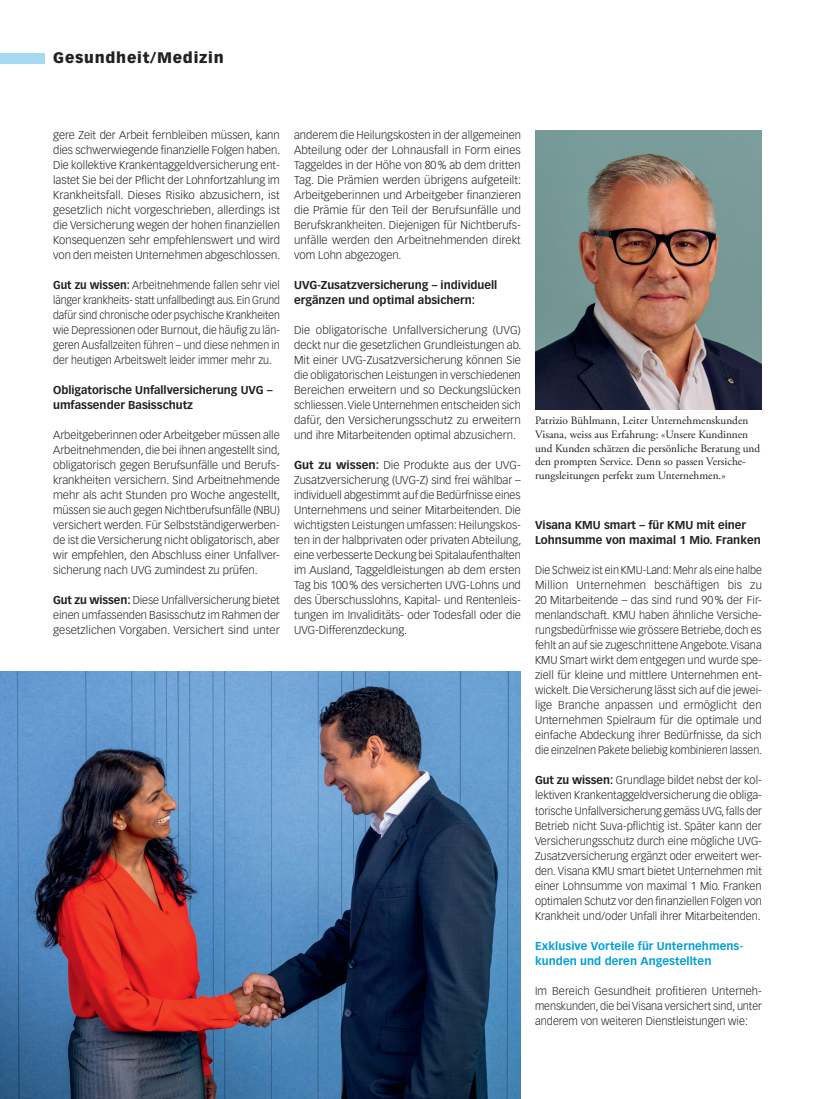
<style>
.page{position:relative;width:815px;height:1099px;background:#fff}
.page>*{position:absolute;margin:0;border:0;box-sizing:border-box;transform-origin:0 0}
.t1{font:900 15px "Vectora LT Std";letter-spacing:.05em;color:#231f20}
.Lauftext{font:300 11.25px/15px "Vectora LT Std";color:#231f20;text-align:justify}
.Lauftext-2{font:300 11.25px/15px "Vectora LT Std";color:#231f20;text-align:justify;scale:.96 1}
.Lauftext-3{font:300 11.25px/15px "Vectora LT Std";color:#231f20;text-align:justify;scale:.95 1}
.Legende{font:11.25px/13.5px "Adobe Garamond Pro";color:#231f20}
._2__Zwischentitel{font:700 11.25px/15px "Vectora LT Std";color:#231f20}
.ZT_GM{font:700 11.25px/15px "Vectora LT Std";letter-spacing:.005em;color:#009fda}
.s1{font-weight:700}
</style>
<div class="page">
<div style="left:0;top:53px;width:45px;height:10px;background:#a5daf2"></div>
<img style="left:535px;top:130px;width:227px;height:279px">
<img style="left:0;top:671px;width:521px;height:427px">
<h1 class="t1" style="left:53px;top:49px;width:172px">Gesundheit/Medizin</h1>
<p class="Lauftext" style="left:53px;top:128px;width:229px">gere Zeit der Arbeit fernbleiben müssen, kann dies schwerwiegende finanzielle Folgen haben.<br>Die kollektive Krankentaggeldversicherung ent&shy;lastet Sie bei der Pflicht der Lohnfortzahlung im Krankheitsfall. Dieses Risiko abzusichern, ist gesetzlich nicht vorgeschrieben, allerdings ist die Versicherung wegen der hohen finanziellen Konsequenzen sehr empfehlenswert und wird von den meisten Unternehmen abgeschlossen.</p>
<p class="Lauftext-3" style="left:53px;top:278px;width:240px"><span class="s1">Gut zu wissen:</span> Arbeitnehmende fallen sehr viel länger krankheits- statt unfallbedingt aus. Ein Grund dafür sind chronische oder psychische Krankheiten wie Depressionen oder Burnout, die häufig zu län&shy;geren Ausfallzeiten führen – und diese nehmen in der heutigen Arbeitswelt leider immer mehr zu.</p>
<p class="_2__Zwischentitel" style="left:53px;top:383px;width:221px">Obligatorische Unfallversicherung UVG – umfassender Basisschutz</p>
<p class="Lauftext" style="left:53px;top:428px;width:229px">Arbeitgeberinnen oder Arbeitgeber müssen alle Arbeitnehmenden, die bei ihnen angestellt sind, obligatorisch gegen Berufsunfälle und Berufs&shy;krankheiten versichern. Sind Arbeitnehmende mehr als acht Stunden pro Woche angestellt, müssen sie auch gegen Nichtberufsunfälle (NBU) versichert werden. Für Selbstständigerwerben&shy;de ist die Versicherung nicht obligatorisch, aber wir empfehlen, den Abschluss einer Unfallver&shy;sicherung nach UVG zumindest zu prüfen.</p>
<p class="Lauftext" style="left:53px;top:593px;width:228px"><span class="s1">Gut zu wissen:</span> Diese Unfallversicherung bietet einen umfassenden Basisschutz im Rahmen der gesetzlichen Vorgaben. Versichert sind unter</p>
<p class="Lauftext" style="left:294px;top:128px;width:229px">anderem die Heilungskosten in der allgemeinen Abteilung oder der Lohnausfall in Form eines Taggeldes in der Höhe von 80% ab dem dritten Tag. Die Prämien werden übrigens aufgeteilt:<br>Arbeitgeberinnen und Arbeitgeber finanzieren die Prämie für den Teil der Berufsunfälle und Berufskrankheiten. Diejenigen für Nichtberufs&shy;unfälle werden den Arbeitnehmenden direkt vom Lohn abgezogen.</p>
<p class="_2__Zwischentitel" style="left:294px;top:278px;width:205px">UVG-Zusatzversicherung – individuell ergänzen und optimal absichern:</p>
<p class="Lauftext" style="left:294px;top:323px;width:229px">Die obligatorische Unfallversicherung (UVG) deckt nur die gesetzlichen Grundleistungen ab.<br>Mit einer UVG-Zusatzversicherung können Sie die obligatorischen Leistungen in verschiedenen Bereichen erweitern und so Deckungslücken schliessen. Viele Unternehmen entscheiden sich dafür, den Versicherungsschutz zu erweitern und ihre Mitarbeitenden optimal abzusichern.</p>
<p class="Lauftext" style="left:294px;top:458px;width:229px"><span class="s1">Gut zu wissen:</span> Die Produkte aus der UVG-Zusatzversicherung (UVG-Z) sind frei wählbar – individuell abgestimmt auf die Bedürfnisse eines Unternehmens und seiner Mitarbeitenden. Die wichtigsten Leistungen umfassen: Heilungskos&shy;ten in der halbprivaten oder privaten Abteilung, eine verbesserte Deckung bei Spitalaufenthalten im Ausland, Taggeldleistungen ab dem ersten Tag bis 100% des versicherten UVG-Lohns und des Überschusslohns, Kapital- und Rentenleis&shy;tungen im Invaliditäts- oder Todesfall oder die UVG-Differenzdeckung.</p>
<p class="Legende" style="left:535px;top:414px;width:227px">Patrizio Bühlmann, Leiter Unternehmenskunden Visana, weiss aus Erfahrung: «Unsere Kundinnen und Kunden schätzen die persönliche Beratung und den prompten Service. Denn so passen Versiche&shy;rungsleitungen perfekt zum Unternehmen.»</p>
<p class="_2__Zwischentitel" style="left:535px;top:518px;width:227px">Visana KMU smart – für KMU mit einer<br>Lohnsumme von maximal 1 Mio. Franken</p>
<p class="Lauftext-2" style="left:535px;top:563px;width:238px">Die Schweiz ist ein KMU-Land: Mehr als eine halbe Million Unternehmen beschäftigen bis zu 20 Mitarbeitende – das sind rund 90% der Fir&shy;menlandschaft. KMU haben ähnliche Versiche&shy;rungsbedürfnisse wie grössere Betriebe, doch es fehlt an auf sie zugeschnittene Angebote. Visana KMU Smart wirkt dem entgegen und wurde spe&shy;ziell für kleine und mittlere Unternehmen ent&shy;wickelt. Die Versicherung lässt sich auf die jewei&shy;lige Branche anpassen und ermöglicht den Unternehmen Spielraum für die optimale und einfache Abdeckung ihrer Bedürfnisse, da sich die einzelnen Pakete beliebig kombinieren lassen.</p>
<p class="Lauftext" style="left:535px;top:773px;width:228px"><span class="s1">Gut zu wissen:</span> Grundlage bildet nebst der kol&shy;lektiven Krankentaggeldversicherung die obliga&shy;torische Unfallversicherung gemäss UVG, falls der Betrieb nicht Suva-pflichtig ist. Später kann der Versicherungsschutz durch eine mögliche UVG-Zusatzversicherung ergänzt oder erweitert wer&shy;den. Visana KMU smart bietet Unternehmen mit einer Lohnsumme von maximal 1 Mio. Franken optimalen Schutz vor den finanziellen Folgen von Krankheit und/oder Unfall ihrer Mitarbeitenden.</p>
<p class="ZT_GM" style="left:535px;top:938px;width:210px">Exklusive Vorteile für Unternehmens&shy;kunden und deren Angestellten</p>
<p class="Lauftext" style="left:535px;top:983px;width:228px">Im Bereich Gesundheit profitieren Unterneh&shy;menskunden, die bei Visana versichert sind, unter anderem von weiteren Dienstleistungen wie:</p>
</div>
